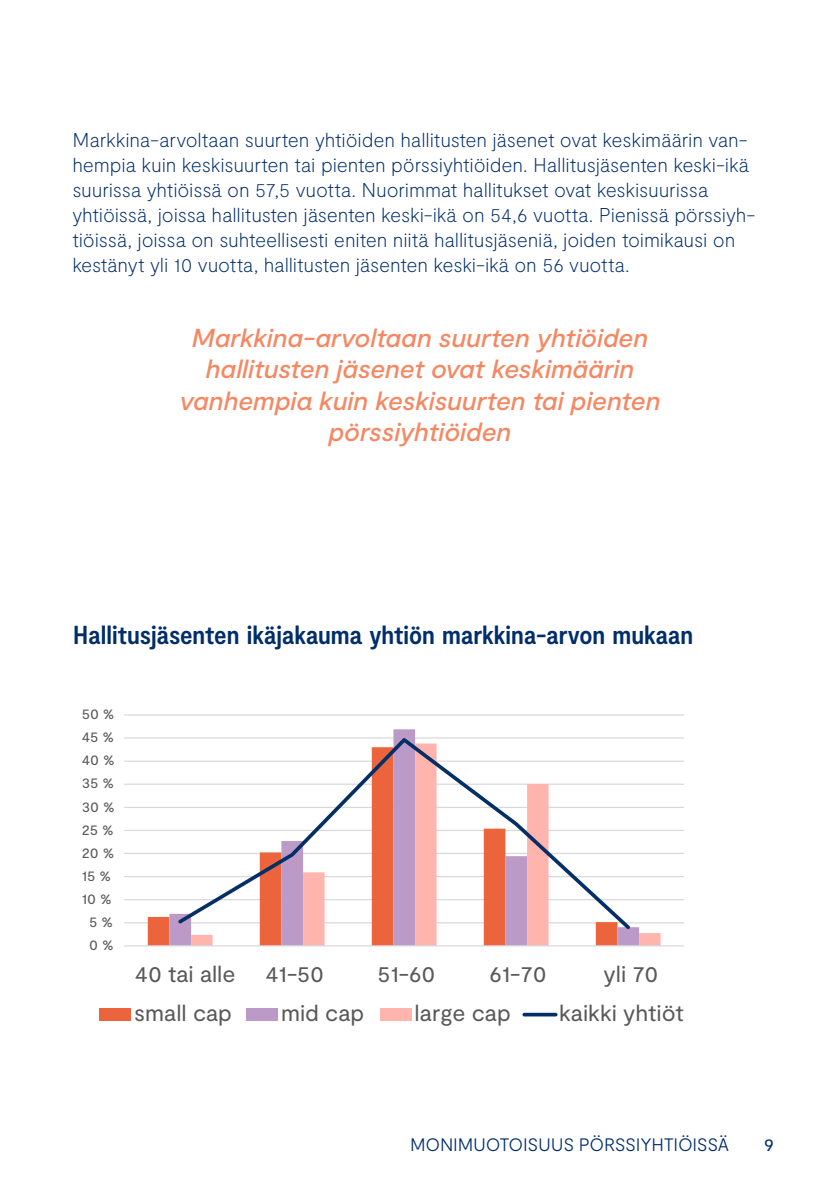
<style>
.page{position:relative;width:840px;height:1191px;background:#fff}
.page>*{position:absolute;margin:0;border:0;box-sizing:border-box;transform-origin:0 0}
.Nosto{font:italic 500 26px/31.2px "Moderat";letter-spacing:-.005em;color:#f58863;text-align:center}
.Kaavio___Luettelo_Ot{font:700 condensed 26px "Moderat";color:#002e6b}
.t1{font:23px "Moderat";color:#595959}
.Leipis{font:100 20px/25px "Moderat";letter-spacing:-.01em;color:#002e6b}
.t2{font:300 18px "Moderat";letter-spacing:-.015em;color:#002e6b}
.t3{font:18px "Moderat";color:#002e6b}
.t4{font:14.8px "Moderat";color:#595959}
</style>
<div class="page">
<hr style="left:124px;top:714px;width:559px;height:1px;background:#d9d9d9">
<hr style="left:124px;top:737px;width:559px;height:1px;background:#d9d9d9">
<hr style="left:124px;top:760px;width:559px;height:2px;background:#d9d9d9">
<hr style="left:124px;top:783px;width:559px;height:2px;background:#d9d9d9">
<hr style="left:124px;top:807px;width:559px;height:1px;background:#d9d9d9">
<hr style="left:124px;top:830px;width:559px;height:1px;background:#d9d9d9">
<hr style="left:124px;top:853px;width:559px;height:1px;background:#d9d9d9">
<hr style="left:124px;top:876px;width:559px;height:1px;background:#d9d9d9">
<hr style="left:124px;top:899px;width:559px;height:1px;background:#d9d9d9">
<hr style="left:124px;top:922px;width:559px;height:1px;background:#d9d9d9">
<svg style="left:148px;top:760px;width:21px;height:185px"></svg>
<svg style="left:169px;top:729px;width:469px;height:216px"></svg>
<svg style="left:191px;top:743px;width:469px;height:202px"></svg>
<hr style="left:124px;top:945px;width:559px;height:1px;background:#d9d9d9">
<svg style="left:175px;top:735px;width:458px;height:197px"></svg>
<div style="left:99px;top:1008px;width:32px;height:13px;background:#ec643c"></div>
<div style="left:246px;top:1008px;width:31px;height:13px;background:#bc9ac8"></div>
<div style="left:379px;top:1008px;width:32px;height:13px;background:#ffb4ae"></div>
<svg style="left:524px;top:1012px;width:31px;height:4px"></svg>
<p class="Leipis" style="left:72px;top:128px;width:684px">Markkina-arvoltaan suurten yhtiöiden hallitusten jäsenet ovat keskimäärin van&shy;hempia kuin keskisuurten tai pienten pörssiyhtiöiden. Hallitusjäsenten keski-ikä suurissa yhtiöissä on 57,5 vuotta. Nuorimmat hallitukset ovat keskisuurissa yhtiöissä, joissa hallitusten jäsenten keski-ikä on 54,6 vuotta. Pienissä pörssiyh&shy;tiöissä, joissa on suhteellisesti eniten niitä hallitusjäseniä, joiden toimikausi on kestänyt yli 10 vuotta, hallitusten jäsenten keski-ikä on 56 vuotta.</p>
<p class="Nosto" style="left:180px;top:323px;width:482px">Markkina-arvoltaan suurten yhtiöiden hallitusten jäsenet ovat keskimäärin vanhempia kuin keskisuurten tai pienten pörssiyhtiöiden</p>
<p class="Kaavio___Luettelo_Ot" style="left:73px;top:619px;width:621px">Hallitusjäsenten ikäjakauma yhtiön markkina-arvon mukaan</p>
<p class="t4" style="left:82px;top:705px;width:34px">50 %</p>
<p class="t4" style="left:82px;top:728px;width:34px">45 %</p>
<p class="t4" style="left:82px;top:751px;width:34px">40 %</p>
<p class="t4" style="left:82px;top:774px;width:34px">35 %</p>
<p class="t4" style="left:82px;top:797px;width:34px">30 %</p>
<p class="t4" style="left:82px;top:821px;width:34px">25 %</p>
<p class="t4" style="left:82px;top:844px;width:34px">20 %</p>
<p class="t4" style="left:82px;top:867px;width:31px">15 %</p>
<p class="t4" style="left:82px;top:890px;width:31px">10 %</p>
<p class="t4" style="left:89px;top:913px;width:25px">5 %</p>
<p class="t4" style="left:89px;top:936px;width:26px">0 %</p>
<p class="t1" style="left:135px;top:961px;width:102px">40 tai alle</p>
<p class="t1" style="left:265px;top:961px;width:60px">41-50</p>
<p class="t1" style="left:377px;top:961px;width:59px">51-60</p>
<p class="t1" style="left:489px;top:961px;width:59px">61-70</p>
<p class="t1" style="left:603px;top:961px;width:56px">yli 70</p>
<p class="t1" style="left:134px;top:999px;width:99px">small cap</p>
<p class="t1" style="left:281px;top:999px;width:85px">mid cap</p>
<p class="t1" style="left:414px;top:999px;width:98px">large cap</p>
<p class="t1" style="left:559px;top:999px;width:126px">kaikki yhtiöt</p>
<p class="t2" style="left:410px;top:1134px;width:320px">MONIMUOTOISUUS PÖRSSIYHTIÖISSÄ</p>
<p class="t3" style="left:763px;top:1134px;width:11px">9</p>
</div>
